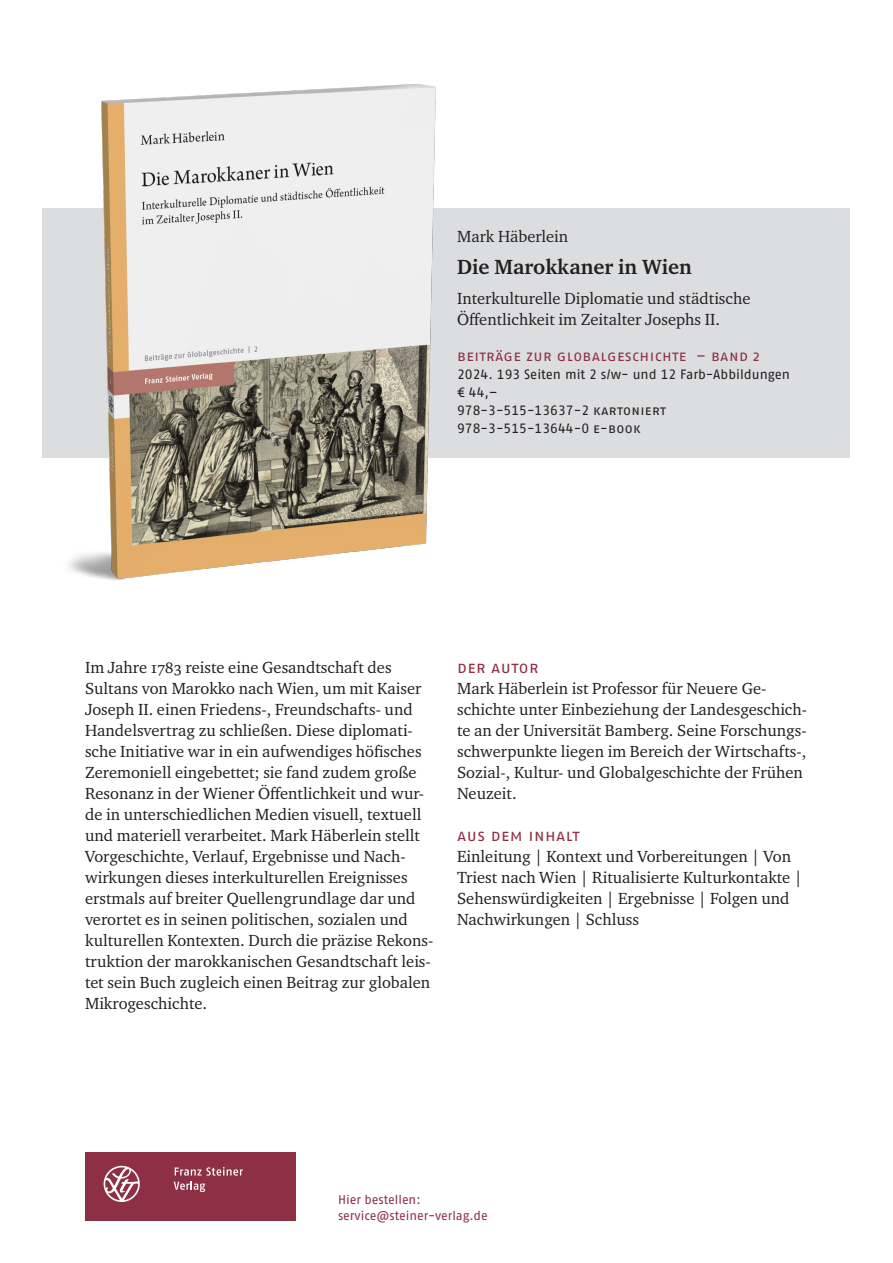
<style>
.page{position:relative;width:893px;height:1263px;background:#fff}
.page>*{position:absolute;margin:0;border:0;box-sizing:border-box;transform-origin:0 0}
.Buchtitel{font:700 21px "Charter ITC Pro";color:#231f20}
.Fließtext{font:16.5px/21px "Charter ITC Pro";color:#231f20}
.Untertitel{font:16.5px/21px "Charter ITC Pro";color:#231f20}
.Zwischenüberschrift{font:16.5px "Fago Pro";letter-spacing:.025em;color:#8d2f45}
.Autor__Herausgeber{font:16.5px "Charter ITC Pro";color:#231f20}
.Reihe{font:15px "Fago Pro";letter-spacing:.025em;color:#8d2f45}
.Bibliografie{font:13.5px "Fago Pro";color:#231f20}
.Bibliografie-2{font:13.5px "Fago Pro";letter-spacing:.02em;color:#231f20}
.t1{font:12.75px "Fago Pro";color:#8d2f45}
</style>
<div class="page">
<div style="left:43px;top:208px;width:807px;height:250px;background:#dcdddf"></div>
<div style="left:85px;top:1152px;width:74px;height:68px;background:#8d2f45"></div>
<div style="left:160px;top:1152px;width:136px;height:68px;background:#8d2f45"></div>
<svg style="left:174px;top:1167px;width:69px;height:25px"></svg>
<svg style="left:104px;top:1166px;width:36px;height:36px"></svg>
<img style="left:69px;top:85px;width:367px;height:496px">
<p class="Autor__Herausgeber" style="left:457px;top:226px;width:113px">Mark Häberlein</p>
<p class="Buchtitel" style="left:457px;top:254px;width:236px">Die Marokkaner in Wien</p>
<p class="Untertitel" style="left:457px;top:287px;width:295px">Interkulturelle Diplomatie und städtische<br>Öffentlichkeit im Zeitalter Josephs II.</p>
<p class="Reihe" style="left:457px;top:347px;width:304px">Beiträge zur G lobalgeschichte – band 2</p>
<p class="Bibliografie" style="left:457px;top:366px;width:334px">2024. 193 Seiten mit 2 s/w- und 12 Farb-Abbildungen</p>
<p class="Bibliografie" style="left:457px;top:384px;width:42px">€ 44,–</p>
<p class="Bibliografie-2" style="left:457px;top:402px;width:210px">978-3-515-13637-2 kartoniert</p>
<p class="Bibliografie" style="left:457px;top:420px;width:185px">978-3-515-13644-0 e-book</p>
<p class="Fließtext" style="left:85px;top:656px;width:350px">Im Jahre 1783 reiste eine Gesandtschaft des Sultans von Marokko nach Wien, um mit Kaiser Joseph II. einen Friedens-, Freundschafts- und Handelsvertrag zu schließen. Diese diplomati&shy;sche Initiative war in ein aufwendiges höfisches Zeremoniell eingebettet; sie fand zudem große Resonanz in der Wiener Öffentlichkeit und wur&shy;de in unterschiedlichen Medien visuell, textuell und materiell verarbeitet. Mark Häberlein stellt Vorgeschichte, Verlauf, Ergebnisse und Nach&shy;wirkungen dieses interkulturellen Ereignisses erstmals auf breiter Quellengrundlage dar und verortet es in seinen politischen, sozialen und kulturellen Kontexten. Durch die präzise Rekons&shy;truktion der marokkanischen Gesandtschaft leis&shy;tet sein Buch zugleich einen Beitrag zur globalen Mikrogeschichte.</p>
<p class="Zwischenüberschrift" style="left:457px;top:657px;width:83px">der Autor</p>
<p class="Fließtext" style="left:457px;top:677px;width:351px">Mark Häberlein ist Professor für Neuere Ge&shy;schichte unter Einbeziehung der Landesgeschich&shy;te an der Universität Bamberg. Seine Forschungs&shy;schwerpunkte liegen im Bereich der Wirtschafts-, Sozial-, Kultur- und Globalgeschichte der Frühen Neuzeit.</p>
<p class="Zwischenüberschrift" style="left:457px;top:825px;width:124px">Aus dem inhalt</p>
<p class="Fließtext" style="left:457px;top:845px;width:347px">Einleitung | Kontext und Vorbereitungen | Von Triest nach Wien | Ritualisierte Kulturkontakte | Sehenswürdigkeiten | Ergebnisse | Folgen und Nachwirkungen | Schluss</p>
<p class="t1" style="left:338px;top:1192px;width:84px">Hier bestellen:</p>
<p class="t1" style="left:338px;top:1208px;width:151px">service@steiner-verlag.de</p>
</div>
